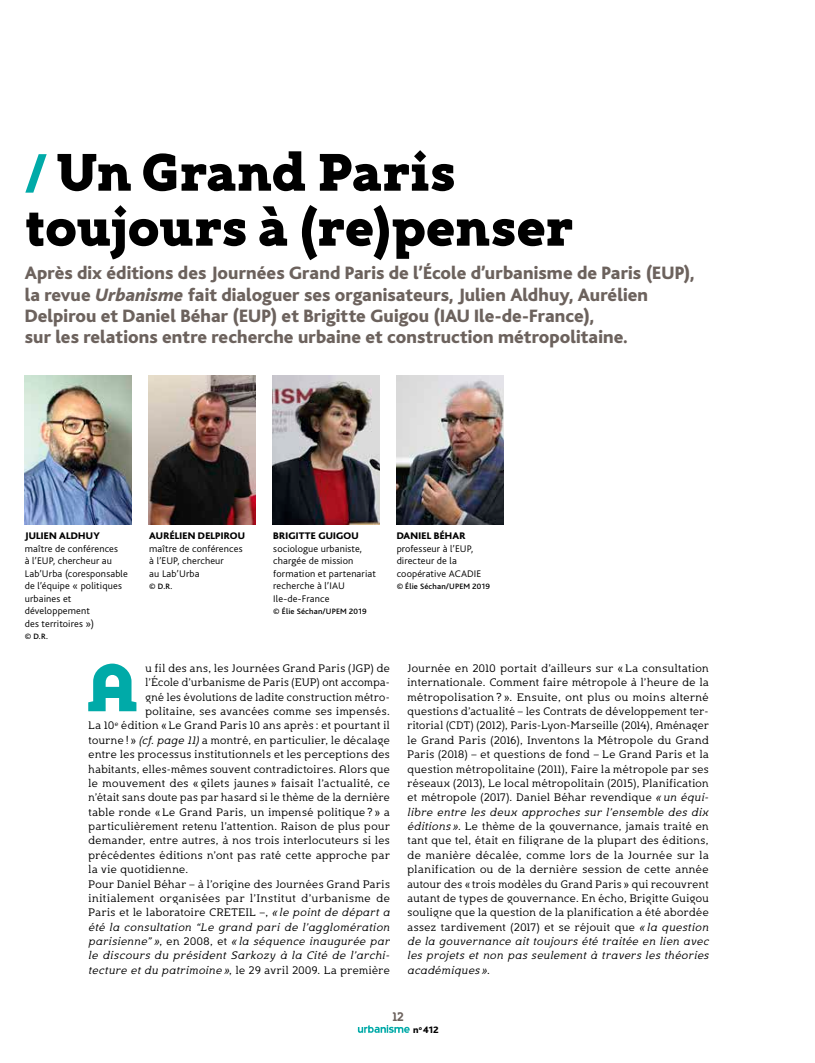
<style>
.page{position:relative;width:815px;height:1063px;background:#fff}
.page>*{position:absolute;margin:0;border:0;box-sizing:border-box;transform-origin:0 0}
.COURANT_Texte_lettri{font:900 66.62px "Egon";color:#00aaa8}
.COURANT_Titre_majeur{font:900 52.5px/55px "Egon";letter-spacing:-.015em;color:#000}
.COURANT_Chapo_majeur{font:800 18.75px/21.2px "Bliss";letter-spacing:.005em;color:#6c625d}
.t1{font:700 12.5px "Egon";color:#6c625d}
.COURANT_Texte{font:300 10.88px/14.4px "Egon";letter-spacing:.045em;color:#000;text-align:justify}
.COURANT_Texte_lettri-2{font:300 10.88px "Egon";letter-spacing:.045em;color:#000}
.COURANT_Texte-2{font:italic 300 10.88px/14.4px "Egon";letter-spacing:.045em;color:#000;text-align:justify}
.COURANT_Crédit_photo{font:300 10px/12.5px "Bliss";letter-spacing:.01em;color:#000;scale:1.04 1}
.COURANT_Légende{font:300 10px/12.5px "Bliss";letter-spacing:.01em;color:#000;scale:1.04 1}
.COURANT_Légende-2{font:800 10px "Bliss";letter-spacing:.02em;color:#000;scale:1.04 1}
.t2{font:800 9.75px "Bliss";color:#000}
.COURANT_Légende-3{font:500 8.12px "Bliss";letter-spacing:.015em;color:#000;scale:1.04 1}
.COURANT_Crédit_photo-2{font:500 8.12px "Bliss";color:#000;scale:1.04 1}
.s1{font-family:"Bliss";font-weight:800;color:#00aaa8}
.s2{font-style:italic}
.s3{font-style:normal}
</style>
<div class="page">
<svg style="left:358px;top:1025px;width:52px;height:8px"></svg>
<img style="left:25px;top:376px;width:107px;height:149px">
<img style="left:272px;top:376px;width:107px;height:149px">
<img style="left:149px;top:376px;width:107px;height:149px">
<img style="left:397px;top:376px;width:106px;height:149px">
<p class="COURANT_Titre_majeur" style="left:25px;top:145px;width:550px"><span class="s1">/</span> Un Grand Paris toujours à (re)penser</p>
<p class="COURANT_Chapo_majeur" style="left:25px;top:263px;width:671px">Après dix éditions des Journées Grand Paris de l’École d’urbanisme de Paris (EUP), la revue <span class="s2">Urbanisme</span> fait dialoguer ses organisateurs, Julien Aldhuy, Aurélien Delpirou et Daniel Béhar (EUP) et Brigitte Guigou (IAU Ile-de-France),<br>sur les relations entre recherche urbaine et construction métropolitaine.</p>
<p class="COURANT_Légende-2" style="left:25px;top:531px;width:74px">JULIEN ALDHUY</p>
<p class="COURANT_Crédit_photo" style="left:25px;top:543px;width:101px">maître de conférences<br>à l’EUP, chercheur au<br>Lab’Urba (coresponsable de l’équipe « politiques urbaines et développement<br>des territoires »)</p>
<p class="COURANT_Crédit_photo-2" style="left:25px;top:633px;width:24px">© D.R.</p>
<p class="COURANT_Légende-2" style="left:149px;top:531px;width:94px">AURÉLIEN DELPIROU</p>
<p class="COURANT_Crédit_photo" style="left:149px;top:543px;width:91px">maître de conférences à l’EUP, chercheur<br>au Lab’Urba</p>
<p class="COURANT_Crédit_photo-2" style="left:149px;top:583px;width:24px">© D.R.</p>
<p class="COURANT_Légende-2" style="left:273px;top:531px;width:84px">BRIGITTE GUIGOU</p>
<p class="COURANT_Légende" style="left:273px;top:543px;width:100px">sociologue urbaniste, chargée de mission formation et partenariat recherche à l’IAU<br>Ile-de-France</p>
<p class="COURANT_Légende-3" style="left:273px;top:608px;width:91px">© Élie Séchan/UPEM 2019</p>
<p class="COURANT_Légende-2" style="left:397px;top:531px;width:68px">DANIEL BÉHAR</p>
<p class="COURANT_Légende" style="left:397px;top:543px;width:83px">professeur à l’EUP, directeur de la coopérative ACADIE</p>
<p class="COURANT_Légende-3" style="left:397px;top:583px;width:91px">© Élie Séchan/UPEM 2019</p>
<p class="COURANT_Texte_lettri" style="left:85px;top:646px;width:56px">A</p>
<p class="COURANT_Texte_lettri-2" style="left:145px;top:661px;width:246px">u fil des ans, les Journées Grand Paris (JGP) de</p>
<p class="COURANT_Texte_lettri-2" style="left:145px;top:676px;width:246px">l’École d’urbanisme de Paris (EUP) ont accompa-</p>
<p class="COURANT_Texte_lettri-2" style="left:145px;top:690px;width:246px">gné les évolutions de ladite construction métro-</p>
<p class="COURANT_Texte_lettri-2" style="left:145px;top:705px;width:246px">politaine, ses avancées comme ses impensés.</p>
<p class="COURANT_Texte_lettri-2" style="left:89px;top:719px;width:303px">La 10<sup>e</sup> édition « Le Grand Paris 10 ans après : et pourtant il</p>
<p class="COURANT_Texte_lettri-2" style="left:89px;top:733px;width:303px">tourne ! » <span class="s2">(cf. page 11)</span> a montré, en particulier, le décalage</p>
<p class="COURANT_Texte_lettri-2" style="left:89px;top:748px;width:303px">entre les processus institutionnels et les perceptions des</p>
<p class="COURANT_Texte_lettri-2" style="left:89px;top:762px;width:303px">habitants, elles-mêmes souvent contradictoires. Alors que</p>
<p class="COURANT_Texte_lettri-2" style="left:89px;top:776px;width:303px">le mouvement des « gilets jaunes » faisait l’actualité, ce</p>
<p class="COURANT_Texte_lettri-2" style="left:89px;top:791px;width:303px">n’était sans doute pas par hasard si le thème de la dernière</p>
<p class="COURANT_Texte_lettri-2" style="left:89px;top:805px;width:303px">table ronde « Le Grand Paris, un impensé politique ? » a</p>
<p class="COURANT_Texte_lettri-2" style="left:89px;top:820px;width:303px">particulièrement retenu l’attention. Raison de plus pour</p>
<p class="COURANT_Texte_lettri-2" style="left:89px;top:834px;width:303px">demander, entre autres, à nos trois interlocuteurs si les</p>
<p class="COURANT_Texte_lettri-2" style="left:89px;top:848px;width:303px">précédentes éditions n’ont pas raté cette approche par</p>
<p class="COURANT_Texte_lettri-2" style="left:89px;top:863px;width:101px">la vie quotidienne.</p>
<p class="COURANT_Texte-2" style="left:89px;top:877px;width:303px"><span class="s3">Pour Daniel Béhar – à l’origine des Journées Grand Paris initialement organisées par l’Institut d’urbanisme de Paris et le laboratoire CRETEIL –,</span> « le point de départ a été la consultation “Le grand pari de l’agglomération parisienne” »<span class="s3">, en 2008, et</span> « la séquence inaugurée par le discours du président Sarkozy à la Cité de l’archi&shy;tecture et du patrimoine »<span class="s3">, le 29 avril 2009. La première</span></p>
<p class="COURANT_Texte" style="left:407px;top:661px;width:303px">Journée en 2010 portait d’ailleurs sur « La consultation internationale. Comment faire métropole à l’heure de la métropolisation ? ». Ensuite, ont plus ou moins alterné questions d’actualité – les Contrats de développement ter&shy;ritorial (CDT) (2012), Paris-Lyon-Marseille (2014), Aménager le Grand Paris (2016), Inventons la Métropole du Grand Paris (2018) – et questions de fond – Le Grand Paris et la question métropolitaine (2011), Faire la métropole par ses réseaux (2013), Le local métropolitain (2015), Planification et métropole (2017). Daniel Béhar revendique <span class="s2">« un équi&shy;libre entre les deux approches sur l’ensemble des dix éditions »</span>. Le thème de la gouvernance, jamais traité en tant que tel, était en filigrane de la plupart des éditions, de manière décalée, comme lors de la Journée sur la planification ou de la dernière session de cette année autour des « trois modèles du Grand Paris » qui recouvrent autant de types de gouvernance. En écho, Brigitte Guigou souligne que la question de la planification a été abordée assez tardivement (2017) et se réjouit que <span class="s2">« la question de la gouvernance ait toujours été traitée en lien avec les projets et non pas seulement à travers les théories académiques »</span>.</p>
<p class="t1" style="left:392px;top:1009px;width:13px">12</p>
<p class="t2" style="left:413px;top:1025px;width:27px">n<sup>o</sup> 412</p>
</div>
